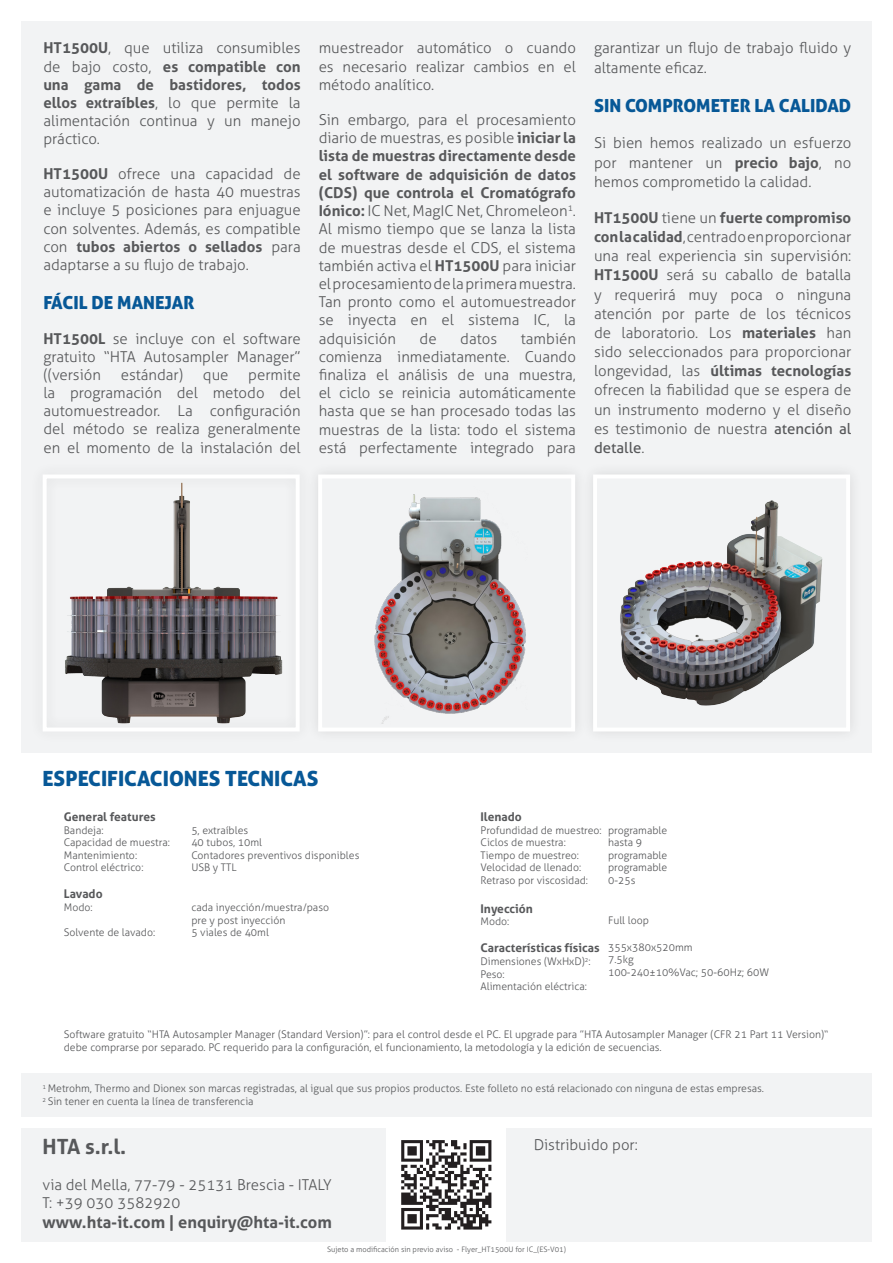
<style>
.page{position:relative;width:893px;height:1263px;background:#fff}
.page>*{position:absolute;margin:0;border:0;box-sizing:border-box;transform-origin:0 0}
.t1{font:21px "Aller Display";color:#075897}
.t2{font:700 21px "Aller";color:#57585a}
.t3{font:18px "Aller Display";color:#075897}
.t4{font:700 16.5px "Aller";color:#57585a}
.t5{font:300 15px/18.1px "Aller";color:#57585a;text-align:justify}
.t6{font:700 12px "Aller";color:#57585a}
.t7{font:300 10.5px/12.6px "Aller";color:#57585a}
.t8{font:300 7.5px "Aller";color:#57585a}
.s1{font-weight:700}
.s2{font-weight:400}
</style>
<div class="page">
<div style="left:21px;top:21px;width:851px;height:732px;background:#f2f3f4"></div>
<div style="left:21px;top:1128px;width:851px;height:114px;background:#f2f3f4"></div>
<img style="left:387px;top:1128px;width:119px;height:114px">
<div style="left:21px;top:1073px;width:851px;height:44px;background:#f2f3f4"></div>
<div style="left:43px;top:474px;width:257px;height:257px;border:4px solid #fff"></div>
<img style="left:65px;top:482px;width:218px;height:242px">
<div style="left:305px;top:462px;width:283px;height:282px;background:#edeeef"></div>
<div style="left:318px;top:474px;width:257px;height:257px;background:#f2f3f4;border:4px solid #fff"></div>
<img style="left:374px;top:494px;width:152px;height:230px">
<div style="left:580px;top:462px;width:283px;height:282px;background:#eeeff0"></div>
<div style="left:593px;top:474px;width:257px;height:257px;background:#f2f3f4;border:4px solid #fff"></div>
<img style="left:620px;top:500px;width:203px;height:206px">
<p class="t5" style="left:43px;top:39px;width:259px"><span class="s1">HT1500U</span>, que utiliza consumibles de bajo costo, <span class="s1">es compatible con una gama de bastidores, todos ellos extraíbles</span>, lo que permite la alimentación continua y un manejo práctico.</p>
<p class="t5" style="left:43px;top:165px;width:259px"><span class="s1">HT1500U</span> ofrece una capacidad de automatización de hasta 40 muestras e incluye 5 posiciones para enjuague con solventes. Además, es compatible con <span class="s1">tubos abiertos o sellados</span> para adaptarse a su flujo de trabajo.</p>
<p class="t3" style="left:43px;top:291px;width:153px">FÁCIL DE MANEJAR</p>
<p class="t5" style="left:43px;top:329px;width:259px"><span class="s1">HT1500L</span> se incluye con el software gratuito “HTA Autosampler Manager” ((versión</p>
<p class="t5" style="left:121px;top:366px;width:64px">estándar)</p>
<p class="t5" style="left:203px;top:366px;width:27px">que</p>
<p class="t5" style="left:43px;top:366px;width:259px;text-indent:205px">permite la programación del metodo del automuestreador. La configuración del método se realiza generalmente en el momento de la instalación del</p>
<p class="t5" style="left:319px;top:39px;width:259px">muestreador automático o cuando es necesario realizar cambios en el método analítico.</p>
<p class="t5" style="left:319px;top:111px;width:259px">Sin embargo, para el procesamiento diario de muestras, es posible <span class="s1">iniciar la lista de muestras directamente desde el software de adquisición de datos (CDS) que controla el Cromatógrafo Iónico:</span> IC Net, MagIC Net, Chromeleon<sup>1</sup>.<br>Al mismo tiempo que se lanza la lista de muestras desde el CDS, el sistema también activa el <span class="s1">HT1500U</span> para iniciar el procesamiento de la primera muestra.<br>Tan pronto como el automuestreador se inyecta en el sistema IC, la adquisición</p>
<p class="t5" style="left:319px;top:329px;width:259px;text-indent:202px">también comienza inmediatamente. Cuando finaliza el análisis de una muestra, el ciclo se reinicia automáticamente hasta que se han procesado todas las muestras de la lista: todo el sistema está perfectamente integrado para</p>
<p class="t5" style="left:420px;top:329px;width:19px">de</p>
<p class="t5" style="left:460px;top:329px;width:38px">datos</p>
<p class="t5" style="left:594px;top:38px;width:259px;line-height:19.2px">garantizar un flujo de trabajo fluido y altamente eficaz.</p>
<p class="t3" style="left:594px;top:94px;width:259px">SIN COMPROMETER LA CALIDAD</p>
<p class="t5" style="left:594px;top:134px;width:259px;line-height:19.2px">Si bien hemos realizado un esfuerzo por mantener un <span class="s1">precio bajo</span>, no hemos comprometido la calidad.</p>
<p class="t5" style="left:594px;top:208px;width:259px;line-height:19.2px"><span class="s1">HT1500U</span> tiene un <span class="s1">fuerte compromiso con la calidad</span>, centrado en proporcionar una real experiencia sin supervisión:<br><span class="s1">HT1500U</span> será su caballo de batalla y requerirá muy poca o ninguna atención por parte de los técnicos de laboratorio. Los <span class="s1">materiales</span> han sido seleccionados para proporcionar longevidad, las <span class="s1">últimas tecnologías </span>ofrecen la fiabilidad que se espera de un instrumento moderno y el diseño es testimonio de nuestra <span class="s2">atención al detalle</span>.</p>
<h1 class="t1" style="left:43px;top:765px;width:278px">ESPECIFICACIONES TECNICAS</h1>
<p class="t6" style="left:64px;top:809px;width:93px">General features</p>
<p class="t7" style="left:64px;top:824px;width:108px">Bandeja:<br>Capacidad de muestra:<br>Mantenimiento:<br>Control eléctrico:</p>
<p class="t6" style="left:64px;top:887px;width:40px">Lavado</p>
<p class="t7" style="left:64px;top:901px;width:30px">Modo:</p>
<p class="t7" style="left:64px;top:926px;width:93px">Solvente de lavado:</p>
<p class="t7" style="left:191px;top:823px;width:170px">5, extraíbles<br>40 tubos, 10ml<br>Contadores preventivos disponibles<br>USB y TTL</p>
<p class="t7" style="left:191px;top:901px;width:139px">cada inyección/muestra/paso pre y post inyección<br>5 viales de 40ml</p>
<p class="t6" style="left:480px;top:809px;width:43px">Ilenado</p>
<p class="t7" style="left:480px;top:824px;width:123px">Profundidad de muestreo:<br>Ciclos de muestra:<br>Tiempo de muestreo:<br>Velocidad de llenado:<br>Retraso por viscosidad:</p>
<p class="t6" style="left:480px;top:901px;width:54px">Inyección</p>
<p class="t7" style="left:480px;top:915px;width:30px">Modo:</p>
<p class="t6" style="left:480px;top:941px;width:121px">Características físicas</p>
<p class="t7" style="left:480px;top:955px;width:112px">Dimensiones (WxHxD)<sup>2</sup>:<br>Peso:<br>Alimentación eléctrica:</p>
<p class="t7" style="left:608px;top:824px;width:61px">programable hasta 9 programable programable<br>0-25s</p>
<p class="t7" style="left:608px;top:914px;width:42px">Full loop</p>
<p class="t7" style="left:608px;top:941px;width:163px">355x380x520mm<br>7.5kg<br>100-240±10%Vac; 50-60Hz; 60W</p>
<p class="t7" style="left:64px;top:1028px;width:766px">Software gratuito “HTA Autosampler Manager (Standard Version)”: para el control desde el PC. El upgrade para ”HTA Autosampler Manager (CFR 21 Part 11 Version)“ debe comprarse por separado. PC requerido para la configuración, el funcionamiento, la metodología y la edición de secuencias.</p>
<p class="t7" style="left:43px;top:1082px;width:723px"><sup>1</sup> Metrohm, Thermo and Dionex son marcas registradas, al igual que sus propios productos. Este folleto no está relacionado con ninguna de estas empresas.<br><sup>2</sup> Sin tener en cuenta la línea de transferencia</p>
<h1 class="t2" style="left:43px;top:1134px;width:85px">HTA s.r.l.</h1>
<p class="t5" style="left:43px;top:1176px;width:291px">via del Mella, 77-79 - 25131 Brescia - ITALY<br>T: +39 030 3582920</p>
<p class="t4" style="left:43px;top:1212px;width:291px">www.hta-it.com | enquiry@hta-it.com</p>
<p class="t5" style="left:534px;top:1136px;width:106px">Distribuido por:</p>
<p class="t8" style="left:327px;top:1245px;width:240px">Sujeto a modificación sin previo aviso - Flyer_HT1500U for IC_(ES-V01)</p>
</div>
